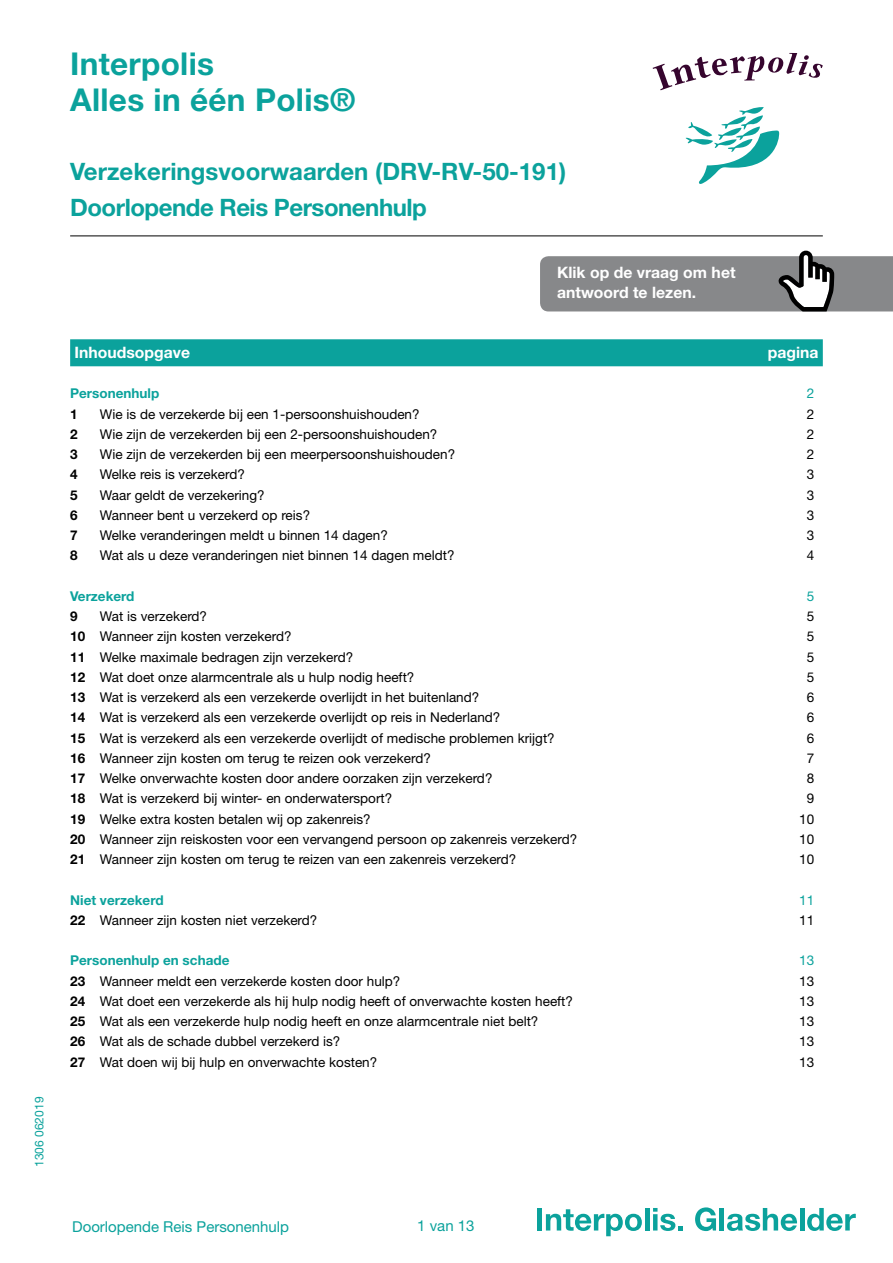
<style>
.page{position:relative;width:893px;height:1263px;background:#fff}
.page>*{position:absolute;margin:0;border:0;box-sizing:border-box;transform-origin:0 0}
.t1{font:700 31.5px/36px "Helvetica Neue LT Std";letter-spacing:.01em;color:#0ba29c}
.t2{font:700 24px/36px "Helvetica Neue LT Std";letter-spacing:-.01em;color:#0ba29c}
.t3{font:700 15.75px/20.2px "Helvetica Neue LT Std";color:#fff}
.t4{font:15px "Helvetica Neue LT Std";color:#0ba29c}
.t5{font:13.5px "Helvetica Neue LT Std";color:#000}
.t6{font:700 13.5px "Helvetica Neue LT Std";color:#0ba29c}
.t7{font:700 13.5px "Helvetica Neue LT Std";color:#000}
.t8{font:13.5px "Helvetica Neue LT Std";color:#0ba29c}
.t9{font:12px "Helvetica Neue LT Std";color:#0ba29c}
.s1{font-weight:700}
</style>
<div class="page">
<hr style="left:70px;top:236px;width:753px;height:1px;background:#000">
<svg style="left:540px;top:251px;width:353px;height:60px;background:#909193"></svg>
<div style="left:537px;top:1208px;width:5px;height:22px;background:#0ba29c"></div>
<svg style="left:546px;top:1209px;width:96px;height:27px"></svg>
<hr style="left:645px;top:1208px;width:4px;height:22px;background:#0ba29c">
<svg style="left:653px;top:1208px;width:30px;height:23px"></svg>
<svg style="left:695px;top:1207px;width:21px;height:24px"></svg>
<hr style="left:720px;top:1208px;width:4px;height:22px;background:#0ba29c">
<svg style="left:727px;top:1208px;width:70px;height:23px"></svg>
<hr style="left:800px;top:1208px;width:4px;height:22px;background:#0ba29c">
<svg style="left:807px;top:1208px;width:49px;height:23px"></svg>
<div style="left:70px;top:339px;width:753px;height:27px;background:#0ba29c"></div>
<svg style="left:653px;top:53px;width:170px;height:37px"></svg>
<svg style="left:685px;top:107px;width:95px;height:77px"></svg>
<p class="t9" style="left:32px;top:1167px;width:72px;rotate:-90deg">1306 062019</p>
<h1 class="t1" style="left:70px;top:46px;width:287px">Interpolis<br>Alles in één Polis®</h1>
<h2 class="t2" style="left:70px;top:153px;width:497px">Verzekeringsvoorwaarden (DRV-RV-50-191)<br>Doorlopende Reis Personenhulp</h2>
<p class="t3" style="left:557px;top:262px;width:180px">Klik op de vraag om het antwoord te lezen.</p>
<p class="t3" style="left:74px;top:342px;width:117px">Inhoudsopgave</p>
<p class="t3" style="left:768px;top:342px;width:52px">pagina</p>
<p class="t6" style="left:70px;top:385px;width:91px">Personenhulp</p>
<p class="t8" style="left:807px;top:385px;width:9px">2</p>
<p class="t7" style="left:70px;top:405px;width:9px">1</p>
<p class="t5" style="left:100px;top:406px;width:321px">Wie is de verzekerde bij een 1-persoonshuishouden?</p>
<p class="t5" style="left:807px;top:406px;width:9px">2</p>
<p class="t7" style="left:70px;top:426px;width:9px">2</p>
<p class="t5" style="left:100px;top:426px;width:339px">Wie zijn de verzekerden bij een 2-persoonshuishouden?</p>
<p class="t5" style="left:807px;top:426px;width:9px">2</p>
<p class="t7" style="left:70px;top:446px;width:9px">3</p>
<p class="t5" style="left:100px;top:446px;width:357px">Wie zijn de verzekerden bij een meerpersoonshuishouden?</p>
<p class="t5" style="left:807px;top:446px;width:9px">2</p>
<p class="t7" style="left:70px;top:466px;width:9px">4</p>
<p class="t5" style="left:100px;top:466px;width:147px">Welke reis is verzekerd?</p>
<p class="t5" style="left:807px;top:466px;width:9px">3</p>
<p class="t7" style="left:70px;top:486px;width:9px">5</p>
<p class="t5" style="left:100px;top:487px;width:166px">Waar geldt de verzekering?</p>
<p class="t5" style="left:807px;top:487px;width:9px">3</p>
<p class="t7" style="left:70px;top:507px;width:9px">6</p>
<p class="t5" style="left:100px;top:507px;width:212px">Wanneer bent u verzekerd op reis?</p>
<p class="t5" style="left:807px;top:507px;width:9px">3</p>
<p class="t7" style="left:70px;top:527px;width:9px">7</p>
<p class="t5" style="left:100px;top:527px;width:289px">Welke veranderingen meldt u binnen 14 dagen?</p>
<p class="t5" style="left:807px;top:527px;width:9px">3</p>
<p class="t7" style="left:70px;top:547px;width:9px">8</p>
<p class="t5" style="left:100px;top:547px;width:356px">Wat als u deze veranderingen niet binnen 14 dagen meldt?</p>
<p class="t5" style="left:807px;top:547px;width:9px">4</p>
<p class="t6" style="left:70px;top:588px;width:66px">Verzekerd</p>
<p class="t8" style="left:807px;top:588px;width:9px">5</p>
<p class="t7" style="left:70px;top:608px;width:9px">9</p>
<p class="t5" style="left:100px;top:608px;width:109px">Wat is verzekerd?</p>
<p class="t5" style="left:807px;top:608px;width:9px">5</p>
<p class="t5" style="left:70px;top:628px;width:223px"><span class="s1">10</span> Wanneer zijn kosten verzekerd?</p>
<p class="t5" style="left:807px;top:628px;width:9px">5</p>
<p class="t5" style="left:70px;top:649px;width:285px"><span class="s1">11</span> Welke maximale bedragen zijn verzekerd?</p>
<p class="t5" style="left:807px;top:649px;width:9px">5</p>
<p class="t5" style="left:70px;top:669px;width:346px"><span class="s1">12</span> Wat doet onze alarmcentrale als u hulp nodig heeft?</p>
<p class="t5" style="left:807px;top:669px;width:9px">5</p>
<p class="t5" style="left:70px;top:689px;width:411px"><span class="s1">13</span> Wat is verzekerd als een verzekerde overlijdt in het buitenland?</p>
<p class="t5" style="left:807px;top:689px;width:9px">6</p>
<p class="t5" style="left:70px;top:709px;width:432px"><span class="s1">14</span> Wat is verzekerd als een verzekerde overlijdt op reis in Nederland?</p>
<p class="t5" style="left:807px;top:709px;width:9px">6</p>
<p class="t5" style="left:70px;top:730px;width:486px"><span class="s1">15</span> Wat is verzekerd als een verzekerde overlijdt of medische problemen krijgt?</p>
<p class="t5" style="left:807px;top:730px;width:9px">6</p>
<p class="t5" style="left:70px;top:750px;width:362px"><span class="s1">16</span> Wanneer zijn kosten om terug te reizen ook verzekerd?</p>
<p class="t5" style="left:807px;top:750px;width:9px">7</p>
<p class="t5" style="left:70px;top:770px;width:424px"><span class="s1">17</span> Welke onverwachte kosten door andere oorzaken zijn verzekerd?</p>
<p class="t5" style="left:807px;top:770px;width:9px">8</p>
<p class="t5" style="left:70px;top:790px;width:324px"><span class="s1">18</span> Wat is verzekerd bij winter- en onderwatersport?</p>
<p class="t5" style="left:807px;top:790px;width:9px">9</p>
<p class="t5" style="left:70px;top:811px;width:302px"><span class="s1">19</span> Welke extra kosten betalen wij op zakenreis?</p>
<p class="t5" style="left:799px;top:811px;width:17px">10</p>
<p class="t5" style="left:70px;top:831px;width:509px"><span class="s1">20</span> Wanneer zijn reiskosten voor een vervangend persoon op zakenreis verzekerd?</p>
<p class="t5" style="left:799px;top:831px;width:17px">10</p>
<p class="t5" style="left:70px;top:851px;width:448px"><span class="s1">21</span> Wanneer zijn kosten om terug te reizen van een zakenreis verzekerd?</p>
<p class="t5" style="left:799px;top:851px;width:17px">10</p>
<p class="t6" style="left:70px;top:891px;width:95px">Niet verzekerd</p>
<p class="t8" style="left:799px;top:892px;width:17px">11</p>
<p class="t5" style="left:70px;top:912px;width:249px"><span class="s1">22</span> Wanneer zijn kosten niet verzekerd?</p>
<p class="t5" style="left:799px;top:912px;width:17px">11</p>
<p class="t6" style="left:70px;top:952px;width:161px">Personenhulp en schade</p>
<p class="t8" style="left:799px;top:952px;width:17px">13</p>
<p class="t5" style="left:70px;top:973px;width:332px"><span class="s1">23</span> Wanneer meldt een verzekerde kosten door hulp?</p>
<p class="t5" style="left:799px;top:973px;width:17px">13</p>
<p class="t5" style="left:70px;top:993px;width:504px"><span class="s1">24</span> Wat doet een verzekerde als hij hulp nodig heeft of onverwachte kosten heeft?</p>
<p class="t5" style="left:799px;top:993px;width:17px">13</p>
<p class="t5" style="left:70px;top:1013px;width:470px"><span class="s1">25</span> Wat als een verzekerde hulp nodig heeft en onze alarmcentrale niet belt?</p>
<p class="t5" style="left:799px;top:1013px;width:17px">13</p>
<p class="t5" style="left:70px;top:1033px;width:272px"><span class="s1">26</span> Wat als de schade dubbel verzekerd is?</p>
<p class="t5" style="left:799px;top:1033px;width:17px">13</p>
<p class="t5" style="left:70px;top:1054px;width:309px"><span class="s1">27</span> Wat doen wij bij hulp en onverwachte kosten?</p>
<p class="t5" style="left:799px;top:1054px;width:17px">13</p>
<p class="t4" style="left:72px;top:1218px;width:218px">Doorlopende Reis Personenhulp</p>
<p class="t4" style="left:417px;top:1217px;width:59px">1 van 13</p>
</div>
